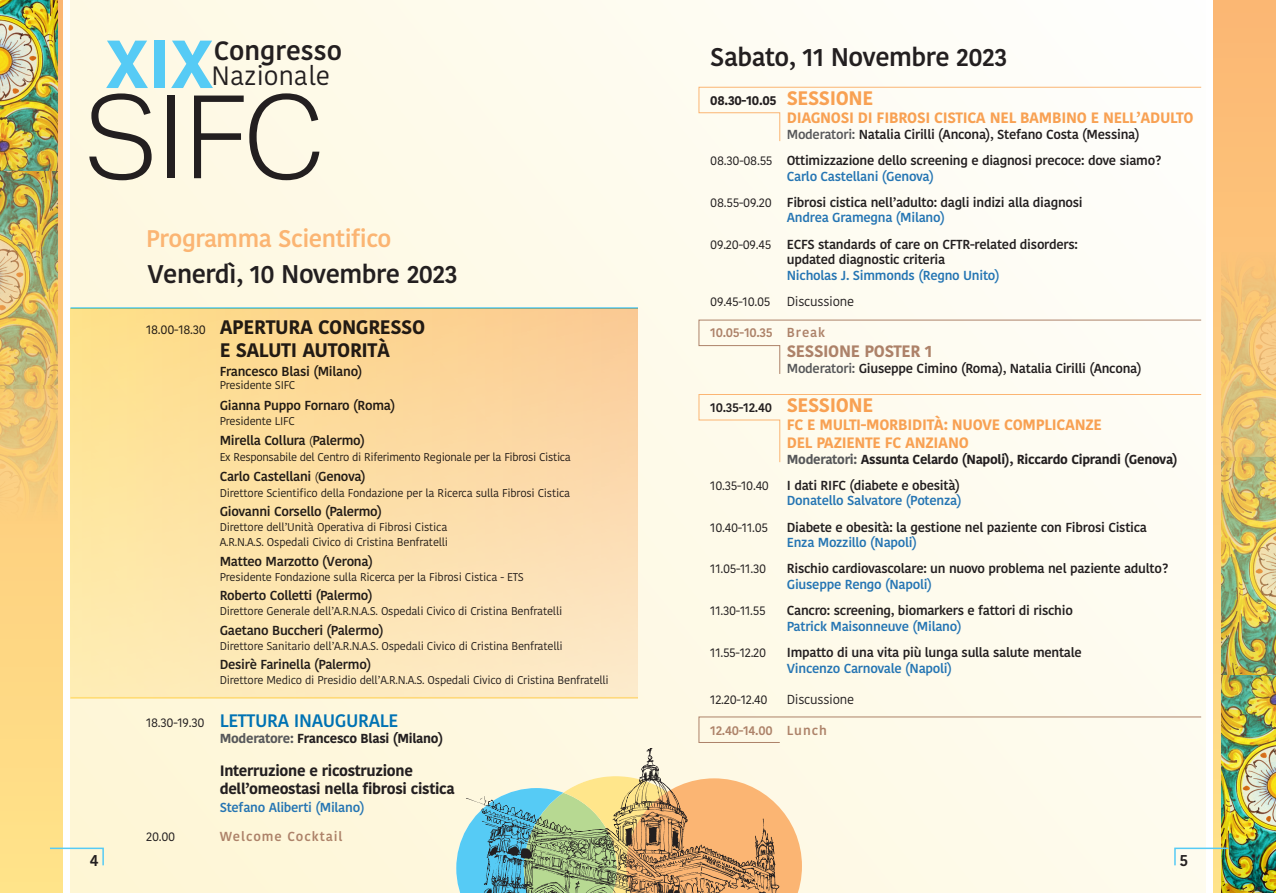
<style>
.page{position:relative;width:1276px;height:893px;background:#fff}
.page>*{position:absolute;margin:0;border:0;box-sizing:border-box;transform-origin:0 0}
.t1{font:700 67.65px "Kohinoor Telugu";color:#56cbf5}
.t2{font:26.4px "Kohinoor Telugu";color:#231f20}
.t3{font:600 26.4px "Kohinoor Telugu";color:#231f20}
.t4{font:600 25.5px "Kohinoor Telugu";letter-spacing:-.02em;color:#231f20}
.t5{font:600 24px "Kohinoor Telugu";letter-spacing:-.02em;color:#fbb573}
.t6{font:700 19.5px "Kohinoor Telugu";letter-spacing:-.02em;color:#231f20}
.t7{font:600 18px "Kohinoor Telugu";letter-spacing:-.02em;color:#0072b3}
.t8{font:700 16.5px "Kohinoor Telugu";letter-spacing:-.02em;color:#ad8269}
.t9{font:600 16.5px "Kohinoor Telugu";color:#231f20}
.t10{font:700 15px "Kohinoor Telugu";letter-spacing:-.02em;color:#f8a153}
.t11{font:700 15px "Kohinoor Telugu";letter-spacing:-.02em;color:#231f20}
.t12{font:600 13.05px "Kohinoor Telugu";letter-spacing:-.02em;color:#231f20}
.t13{font:600 13.05px "Kohinoor Telugu";letter-spacing:-.02em;color:#2575b3}
.t14{font:700 13.05px "Kohinoor Telugu";letter-spacing:-.02em;color:#231f20}
.t15{font:13.05px "Kohinoor Telugu";letter-spacing:-.02em;color:#231f20}
.t16{font:600 13.05px "Kohinoor Telugu";letter-spacing:.025em;color:#ad8269}
.t17{font:600 13.05px "Kohinoor Telugu";letter-spacing:.07em;color:#ad8269}
.t18{font:11.25px "Kohinoor Telugu";letter-spacing:-.02em;color:#231f20}
.s1{font-weight:400;font-size:13.05px}
.s2{font-weight:400;font-size:11.25px}
.s3{font-weight:400;font-size:13.05px;color:#231f20}
.s4{color:#57585a}
.s5{font-size:19.5px;color:#f8a153}
.s6{font-weight:400}
.s7{font-weight:700;font-size:19.5px;color:#f8a153}
</style>
<div class="page">
<div style="left:71px;top:0;width:1135px;height:893px;background:linear-gradient(to right,#fef7dd,#fefdf6)"></div>
<svg style="left:445px;top:763px;width:21px;height:130px;background:#e1f0e1"></svg>
<svg style="left:466px;top:748px;width:338px;height:145px;background:#c6be9b"></svg>
<svg style="left:1213px;top:0;width:63px;height:893px;background:#fac178"></svg>
<div style="left:0;top:0;width:62px;height:893px;background:linear-gradient(to bottom,#fbb673,#ffe389)"></div>
<img style="left:1222px;top:460px;width:54px;height:216px">
<img style="left:1222px;top:676px;width:54px;height:217px">
<img style="left:1222px;top:234px;width:54px;height:226px">
<img style="left:0;top:171px;width:57px;height:215px">
<img style="left:0;top:0;width:57px;height:171px">
<img style="left:0;top:386px;width:57px;height:226px">
<svg style="left:48px;top:847px;width:57px;height:20px"></svg>
<svg style="left:1173px;top:847px;width:56px;height:20px"></svg>
<svg style="left:89px;top:93px;width:63px;height:87px;background:#c2bdad"></svg>
<div style="left:168px;top:96px;width:7px;height:82px;background:#231f20"></div>
<svg style="left:194px;top:93px;width:125px;height:87px;background:#ccc7b8"></svg>
<hr style="left:71px;top:307px;width:567px;height:2px;background:#56cbf5">
<div style="left:71px;top:309px;width:567px;height:389px;background:linear-gradient(to bottom,#fcd48e,#fdebc1)"></div>
<div style="left:698px;top:86px;width:504px;height:56px;background:#fefdf6"></div>
<div style="left:698px;top:319px;width:504px;height:56px;background:#fefcf1"></div>
<svg style="left:698px;top:716px;width:504px;height:27px;background:#faf4e4"></svg>
<div style="left:698px;top:394px;width:504px;height:69px;background:#fefbf0"></div>
<p class="t1" style="left:106px;top:25px;width:109px">XIX</p>
<p class="t3" style="left:214px;top:35px;width:130px">Congresso</p>
<p class="t2" style="left:211px;top:60px;width:120px">Nazionale</p>
<p class="t5" style="left:146px;top:224px;width:247px">Programma Scientifico</p>
<p class="t4" style="left:147px;top:259px;width:312px">Venerdì, 10 Novembre 2023</p>
<p class="t6" style="left:146px;top:316px;width:280px"><span class="s1">18.00-18.30</span> APERTURA CONGRESSO</p>
<p class="t6" style="left:220px;top:339px;width:172px">E SALUTI AUTORITÀ</p>
<p class="t12" style="left:220px;top:364px;width:144px">Francesco Blasi (Milano)</p>
<p class="t18" style="left:220px;top:379px;width:77px">Presidente SIFC</p>
<p class="t12" style="left:220px;top:397px;width:177px">Gianna Puppo Fornaro (Roma)</p>
<p class="t18" style="left:220px;top:415px;width:77px">Presidente LIFC</p>
<p class="t12" style="left:220px;top:433px;width:147px">Mirella Collura <span class="s2">(</span>Palermo)</p>
<p class="t18" style="left:220px;top:451px;width:353px">Ex Responsabile del Centro di Riferimento Regionale per la Fibrosi Cistica</p>
<p class="t12" style="left:220px;top:469px;width:148px">Carlo Castellani <span class="s2">(</span>Genova)</p>
<p class="t18" style="left:220px;top:486px;width:352px">Direttore Scientifico della Fondazione per la Ricerca sulla Fibrosi Cistica</p>
<p class="t12" style="left:220px;top:504px;width:164px">Giovanni Corsello (Palermo)</p>
<p class="t18" style="left:220px;top:521px;width:229px">Direttore dell’Unità Operativa di Fibrosi Cistica</p>
<p class="t18" style="left:220px;top:536px;width:230px">A.R.N.A.S. Ospedali Civico di Cristina Benfratelli</p>
<p class="t12" style="left:220px;top:554px;width:155px">Matteo Marzotto (Verona)</p>
<p class="t18" style="left:220px;top:570px;width:306px">Presidente Fondazione sulla Ricerca per la Fibrosi Cistica - ETS</p>
<p class="t12" style="left:220px;top:588px;width:155px">Roberto Colletti (Palermo)</p>
<p class="t18" style="left:220px;top:605px;width:344px">Direttore Generale dell’A.R.N.A.S. Ospedali Civico di Cristina Benfratelli</p>
<p class="t12" style="left:220px;top:623px;width:165px">Gaetano Buccheri (Palermo)</p>
<p class="t18" style="left:220px;top:639px;width:344px">Direttore Sanitario dell’A.R.N.A.S. Ospedali Civico di Cristina Benfratelli</p>
<p class="t12" style="left:220px;top:657px;width:153px">Desirè Farinella (Palermo)</p>
<p class="t18" style="left:220px;top:674px;width:391px">Direttore Medico di Presidio dell’A.R.N.A.S. Ospedali Civico di Cristina Benfratelli</p>
<p class="t7" style="left:146px;top:710px;width:254px"><span class="s3">18.30-19.30</span> LETTURA INAUGURALE</p>
<p class="t14" style="left:220px;top:730px;width:225px"><span class="s4">Moderatore:</span> Francesco Blasi (Milano)</p>
<p class="t11" style="left:220px;top:762px;width:195px">Interruzione e ricostruzione</p>
<p class="t11" style="left:220px;top:780px;width:236px">dell’omeostasi nella fibrosi cistica</p>
<p class="t13" style="left:220px;top:799px;width:146px">Stefano Aliberti (Milano)</p>
<p class="t15" style="left:146px;top:829px;width:31px">20.00</p>
<p class="t17" style="left:220px;top:829px;width:124px">Welcome Cocktail</p>
<p class="t4" style="left:710px;top:42px;width:298px">Sabato, 11 Novembre 2023</p>
<p class="t14" style="left:710px;top:93px;width:165px">08.30-10.05 <span class="s5">SESSIONE</span></p>
<p class="t10" style="left:787px;top:109px;width:408px">DIAGNOSI DI FIBROSI CISTICA NEL BAMBINO E NELL’ADULTO</p>
<p class="t12" style="left:787px;top:127px;width:354px"><span class="s4">Moderatori:</span> Natalia Cirilli (Ancona), Stefano Costa (Messina)</p>
<p class="t12" style="left:710px;top:153px;width:453px"><span class="s6">08.30-08.55</span> Ottimizzazione dello screening e diagnosi precoce: dove siamo?</p>
<p class="t13" style="left:787px;top:169px;width:149px">Carlo Castellani (Genova)</p>
<p class="t12" style="left:710px;top:195px;width:374px"><span class="s6">08.55-09.20</span> Fibrosi cistica nell’adulto: dagli indizi alla diagnosi</p>
<p class="t13" style="left:787px;top:210px;width:160px">Andrea Gramegna (Milano)</p>
<p class="t12" style="left:710px;top:236px;width:369px"><span class="s6">09.20-09.45</span> ECFS standards of care on CFTR-related disorders:</p>
<p class="t12" style="left:787px;top:252px;width:160px">updated diagnostic criteria</p>
<p class="t13" style="left:787px;top:268px;width:214px">Nicholas J. Simmonds (Regno Unito)</p>
<p class="t15" style="left:710px;top:294px;width:62px">09.45-10.05</p>
<p class="t15" style="left:787px;top:294px;width:69px">Discussione</p>
<p class="t16" style="left:710px;top:325px;width:117px">10.05-10.35 Break</p>
<p class="t8" style="left:787px;top:342px;width:147px">SESSIONE POSTER 1</p>
<p class="t12" style="left:787px;top:361px;width:356px"><span class="s4">Moderatori:</span> Giuseppe Cimino (Roma), Natalia Cirilli (Ancona)</p>
<p class="t12" style="left:710px;top:400px;width:165px">10.35-12.40 <span class="s7">SESSIONE</span></p>
<p class="t10" style="left:787px;top:416px;width:316px">FC E MULTI-MORBIDITÀ: NUOVE COMPLICANZE</p>
<p class="t10" style="left:787px;top:434px;width:183px">DEL PAZIENTE FC ANZIANO</p>
<p class="t14" style="left:787px;top:451px;width:392px"><span class="s4">Moderatori:</span> Assunta Celardo (Napoli), Riccardo Ciprandi (Genova)</p>
<p class="t15" style="left:710px;top:478px;width:60px">10.35-10.40</p>
<p class="t12" style="left:787px;top:478px;width:175px">I dati RIFC (diabete e obesità)</p>
<p class="t13" style="left:787px;top:493px;width:176px">Donatello Salvatore (Potenza)</p>
<p class="t15" style="left:710px;top:519px;width:59px">10.40-11.05</p>
<p class="t12" style="left:787px;top:519px;width:362px">Diabete e obesità: la gestione nel paziente con Fibrosi Cistica</p>
<p class="t13" style="left:787px;top:535px;width:132px">Enza Mozzillo (Napoli)</p>
<p class="t15" style="left:710px;top:561px;width:57px">11.05-11.30</p>
<p class="t12" style="left:787px;top:561px;width:383px">Rischio cardiovascolare: un nuovo problema nel paziente adulto?</p>
<p class="t13" style="left:787px;top:577px;width:147px">Giuseppe Rengo (Napoli)</p>
<p class="t15" style="left:710px;top:603px;width:57px">11.30-11.55</p>
<p class="t12" style="left:787px;top:603px;width:287px">Cancro: screening, biomarkers e fattori di rischio</p>
<p class="t13" style="left:787px;top:619px;width:176px">Patrick Maisonneuve (Milano)</p>
<p class="t15" style="left:710px;top:645px;width:57px">11.55-12.20</p>
<p class="t12" style="left:787px;top:645px;width:296px">Impatto di una vita più lunga sulla salute mentale</p>
<p class="t13" style="left:787px;top:661px;width:167px">Vincenzo Carnovale (Napoli)</p>
<p class="t15" style="left:710px;top:692px;width:59px">12.20-12.40</p>
<p class="t15" style="left:787px;top:692px;width:69px">Discussione</p>
<p class="t16" style="left:710px;top:723px;width:118px">12.40-14.00 Lunch</p>
<p class="t9" style="left:90px;top:850px;width:10px">4</p>
<p class="t9" style="left:1179px;top:850px;width:10px">5</p>
</div>
